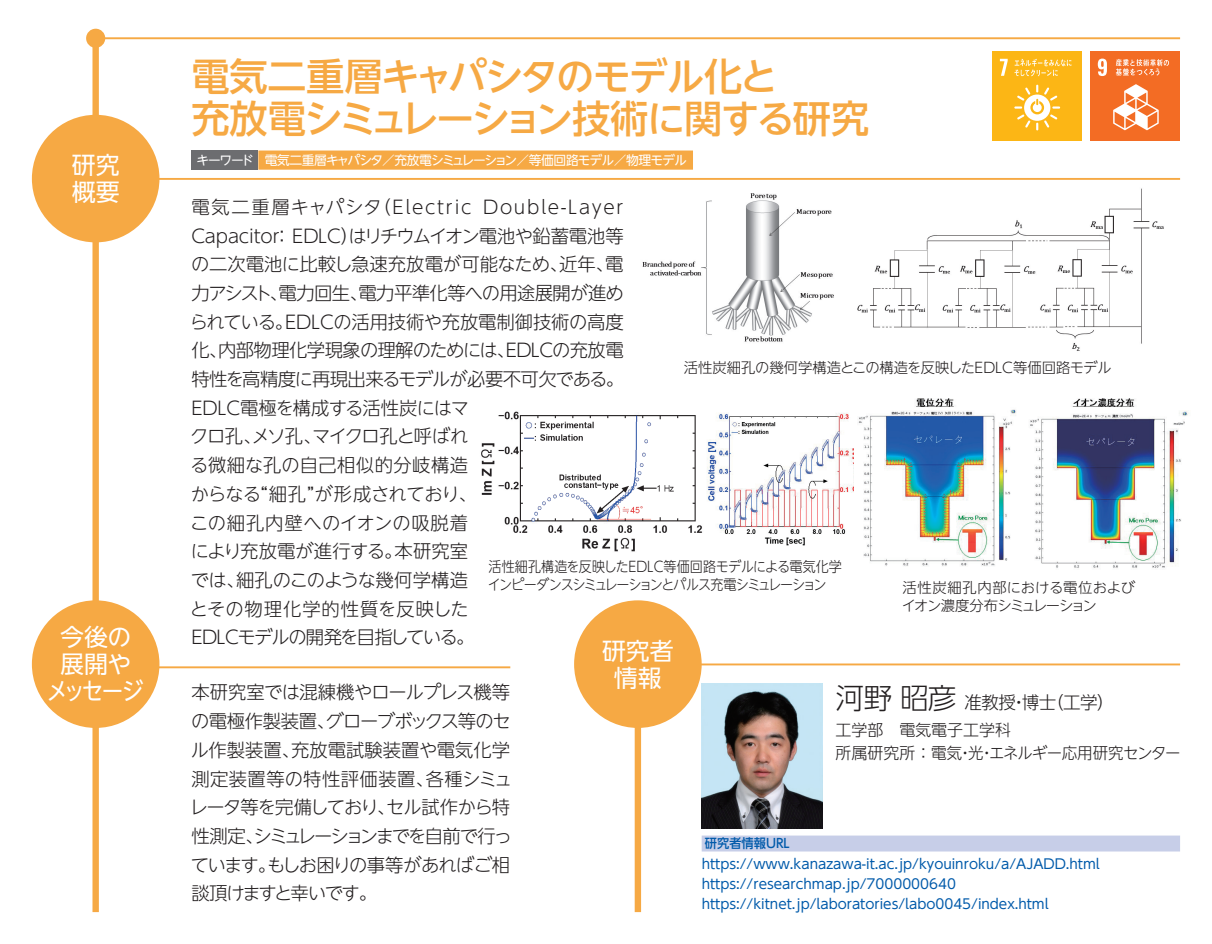
<style>
.page{position:relative;width:1212px;height:944px;background:#fff}
.page>*{position:absolute;margin:0;border:0;box-sizing:border-box;transform-origin:0 0}
.t1{font:500 38.25px/41.4px "UD Shin Go NT Pr 6 N";letter-spacing:-.04em;color:#f6a944}
.t2{font:300 28.8px "UD Shin Go NT Pr 6 N";color:#231f20}
.t3{font:23.85px/27px "UD Shin Go NT Pr 6 N";letter-spacing:-.045em;color:#fff;text-align:center}
.t4{font:23.85px/27px "UD Shin Go NT Pr 6 N";color:#fff}
.t5{font:300 18.22px/28.8px "UD Shin Go NT Pr 6 N";letter-spacing:-.03em;color:#231f20}
.t6{font:300 18.22px/28.8px "UD Shin Go NT Pr 6 N";letter-spacing:-.005em;color:#231f20}
.t7{font:300 18.22px/28.8px "UD Shin Go NT Pr 6 N";color:#231f20}
.t8{font:300 18.22px "UD Shin Go NT Pr 6 N";letter-spacing:-.06em;color:#231f20}
.t9{font:300 18.22px "UD Shin Go NT Pr 6 N";letter-spacing:.095em;color:#231f20}
.t10{font:300 18.22px/28.8px "UD Shin Go NT Pr 6 N";letter-spacing:-.105em;color:#231f20}
.t11{font:300 18.22px/28.8px "UD Shin Go NT Pr 6 N";letter-spacing:-.09em;color:#231f20}
.t12{font:300 18.22px "UD Shin Go NT Pr 6 N";letter-spacing:.025em;color:#231f20}
.t13{font:300 18.22px "UD Shin Go NT Pr 6 N";letter-spacing:.035em;color:#231f20}
.t14{font:300 18.22px "UD Shin Go NT Pr 6 N";letter-spacing:-.05em;color:#231f20}
.t15{font:300 18.22px "UD Shin Go NT Pr 6 N";letter-spacing:-.065em;color:#231f20}
.t16{font:300 17.55px "UD Shin Go NT Pr 6 N";letter-spacing:-.03em;color:#231f20}
.t17{font:300 15.97px/23.2px "UD Shin Go NT Pr 6 N";color:#231f20}
.t18{font:300 14.4px "UD Shin Go NT Pr 6 N";color:#231f20}
.t19{font:300 14.4px "UD Shin Go NT Pr 6 N";letter-spacing:.005em;color:#231f20;scale:.91 1}
.t20{font:300 14.4px "UD Shin Go NT Pr 6 N";letter-spacing:-.085em;color:#231f20;scale:.91 1}
.t21{font:300 14.4px "UD Shin Go NT Pr 6 N";letter-spacing:.015em;color:#231f20}
.t22{font:300 14.4px "UD Shin Go NT Pr 6 N";letter-spacing:-.1em;color:#231f20}
.t23{font:13.5px/20px "UD Shin Go NT Pr 6 N";color:#015aaa}
.t24{font:12.83px "UD Shin Go NT Pr 6 N";letter-spacing:-.075em;color:#fff}
.t25{font:500 12.83px "UD Shin Go NT Pr 6 N";color:#015aaa;scale:.96 1}
</style>
<div class="page">
<div style="left:92px;top:32px;width:7px;height:880px;background:#f6a944"></div>
<hr style="left:96px;top:37px;width:1084px;height:2px;background:#f6a944">
<div style="left:86px;top:29px;width:19px;height:19px;background:#f6a944;border-radius:50%"></div>
<div style="left:635px;top:606px;width:6px;height:306px;background:#f6a944"></div>
<hr style="left:96px;top:666px;width:414px;height:2px;background:#f6a944">
<hr style="left:638px;top:663px;width:542px;height:2px;background:#f6a944">
<div style="left:35px;top:604px;width:121px;height:121px;background:#f6a944;border-radius:50%"></div>
<div style="left:32px;top:600px;width:127px;height:128px;border:6px solid #f6a944;border-radius:50%"></div>
<div style="left:577px;top:604px;width:121px;height:121px;background:#f6a944;border-radius:50%"></div>
<div style="left:574px;top:600px;width:128px;height:128px;border:6px solid #f6a944;border-radius:50%"></div>
<hr style="left:96px;top:178px;width:1084px;height:2px;background:#f6a944">
<div style="left:35px;top:118px;width:121px;height:121px;background:#f6a944;border-radius:50%"></div>
<div style="left:32px;top:115px;width:127px;height:127px;border:6px solid #f6a944;border-radius:50%"></div>
<div style="left:992px;top:51px;width:90px;height:89px;background:#fcb615"></div>
<svg style="left:1000px;top:59px;width:8px;height:17px"></svg>
<svg style="left:1014px;top:85px;width:46px;height:45px"></svg>
<svg style="left:1014px;top:59px;width:57px;height:17px"></svg>
<div style="left:1091px;top:51px;width:89px;height:89px;background:#f36c24"></div>
<svg style="left:1098px;top:59px;width:9px;height:17px"></svg>
<svg style="left:1113px;top:84px;width:46px;height:46px"></svg>
<svg style="left:1116px;top:59px;width:53px;height:17px"></svg>
<img style="left:642px;top:193px;width:192px;height:149px">
<img style="left:857px;top:188px;width:307px;height:163px">
<div style="left:258px;top:151px;width:435px;height:19px;background:#f6a944"></div>
<div style="left:191px;top:151px;width:67px;height:19px;background:#6c6d70"></div>
<img style="left:481px;top:411px;width:221px;height:141px">
<img style="left:707px;top:413px;width:147px;height:133px">
<img style="left:858px;top:398px;width:331px;height:170px">
<div style="left:702px;top:836px;width:478px;height:15px;background:#c7cee8"></div>
<img style="left:702px;top:683px;width:121px;height:146px">
<h3 class="t4" style="left:72px;top:151px;width:49px">研究概要</h3>
<h3 class="t3" style="left:46px;top:623px;width:99px">今後の展開やメッセージ</h3>
<h1 class="t1" style="left:191px;top:55px;width:679px">電気二重層キャパシタのモデル化と<br>充放電シミュレーション技術に関する研究</h1>
<p class="t24" style="left:197px;top:150px;width:59px">キーワード</p>
<p class="t24" style="left:265px;top:150px;width:424px">電気二重層キャパシタ／充放電シミュレーション／等価回路モデル／物理モデル</p>
<p class="t6" style="left:273px;top:192px;width:352px;text-indent:-82px">電気二重層キャパシタ<br>：EDLC はリチウムイオン電池や鉛蓄電池等</p>
<p class="t9" style="left:372px;top:192px;width:101px">（Electric</p>
<p class="t9" style="left:483px;top:192px;width:142px">Double-Layer</p>
<p class="t5" style="left:341px;top:221px;width:20px">）</p>
<p class="t6" style="left:191px;top:221px;width:90px">Capacitor</p>
<p class="t5" style="left:358px;top:249px;width:267px;text-indent:-167px">の二次電池に比較し急速充放電が可能なため、<br>電力平準化等への用途展開が進め</p>
<p class="t5" style="left:559px;top:249px;width:66px">近年電、</p>
<p class="t14" style="left:191px;top:278px;width:178px">力アシスト電力回生、</p>
<p class="t6" style="left:285px;top:278px;width:340px;text-indent:-15px">、<br>EDLCの活用技術や充放電制御技術の高度</p>
<p class="t5" style="left:218px;top:307px;width:407px;text-indent:-28px">られている。<br>内部物理化学現象の理解のためには EDLCの充放電</p>
<p class="t5" style="left:191px;top:335px;width:38px">化、</p>
<p class="t8" style="left:191px;top:364px;width:434px">特性を高精度に再現出来るモデルが必要不可欠である。</p>
<p class="t5" style="left:191px;top:393px;width:279px">EDLC電極を構成する活性炭にはマ</p>
<p class="t15" style="left:312px;top:422px;width:158px">マイクロ孔と呼ばれ</p>
<p class="t5" style="left:497px;top:335px;width:20px">、</p>
<p class="t18" style="left:684px;top:356px;width:429px">活性炭細孔の幾何学構造とこの構造を反映したEDLC等価回路モデル</p>
<p class="t5" style="left:190px;top:421px;width:73px">クロ孔、</p>
<p class="t12" style="left:190px;top:450px;width:279px">る微細な孔の自己相似的分岐構造</p>
<p class="t5" style="left:191px;top:479px;width:288px">からなる“細孔”が形成されており、</p>
<p class="t13" style="left:190px;top:508px;width:280px">この細孔内壁へのイオンの吸脱着</p>
<p class="t5" style="left:395px;top:536px;width:75px">本研究室</p>
<p class="t5" style="left:252px;top:421px;width:72px">メソ孔、</p>
<p class="t5" style="left:236px;top:536px;width:234px;text-indent:-45px">により充放電が進行する。<br>細孔のこのような幾何学構造</p>
<p class="t19" style="left:489px;top:555px;width:390px">活性細孔構造を反映したEDLC等価回路モデルによる電気化学</p>
<p class="t5" style="left:190px;top:565px;width:286px">では、<br>とその物理化学的性質を反映した<br>EDLCモデルの開発を目指している。</p>
<p class="t20" style="left:488px;top:573px;width:374px">インピーダンスシミュレーションとパルス充電シミュレーション</p>
<p class="t21" style="left:902px;top:576px;width:234px">活性炭細孔内部における電位および</p>
<p class="t22" style="left:902px;top:593px;width:197px">イオン濃度分布シミュレーション</p>
<h3 class="t4" style="left:602px;top:636px;width:73px;text-align:center">研究者情報</h3>
<p class="t5" style="left:191px;top:677px;width:321px;text-align:right">本研究室では混練機やロールプレス機等グローブボックス等のセ</p>
<h2 class="t2" style="left:836px;top:674px;width:122px">河野昭彦</h2>
<p class="t17" style="left:836px;top:717px;width:346px">工学部　電気電子工学科<br>所属研究所：電気光エネルギー応用研究センター</p>
<p class="t16" style="left:1046px;top:688px;width:70px">（工学(</p>
<p class="t16" style="left:964px;top:688px;width:93px">准教授博士</p>
<p class="t16" style="left:1010px;top:688px;width:19px">・</p>
<p class="t7" style="left:291px;top:706px;width:221px;text-indent:-100px">の電極作製装置、<br>充放電試験装置や電気化学</p>
<p class="t5" style="left:190px;top:735px;width:111px">ル作製装置、</p>
<p class="t17" style="left:957px;top:740px;width:38px">・・</p>
<p class="t7" style="left:189px;top:763px;width:322px">測定装置等の特性評価装置、<br>レータ等を完備しておりセル試作から特</p>
<p class="t5" style="left:426px;top:763px;width:88px">各種シミュ</p>
<p class="t10" style="left:191px;top:792px;width:322px;text-indent:186px">、<br>性測定シミュレーションまでを自前で行っ</p>
<p class="t5" style="left:245px;top:821px;width:20px">、</p>
<p class="t5" style="left:267px;top:850px;width:245px">もしお困りの事等があればご相</p>
<p class="t11" style="left:191px;top:850px;width:188px">ています。<br>談頂けますと幸いです。</p>
<p class="t25" style="left:705px;top:833px;width:90px">研究者情報URL</p>
<p class="t23" style="left:702px;top:853px;width:399px">https://www.kanazawa i t- .ac.jp/kyouinroku a/ /AJADD.html https://researchmap.jp/7000000640 https://kitnet.jp/laboratories/labo0045/index.html</p>
</div>
